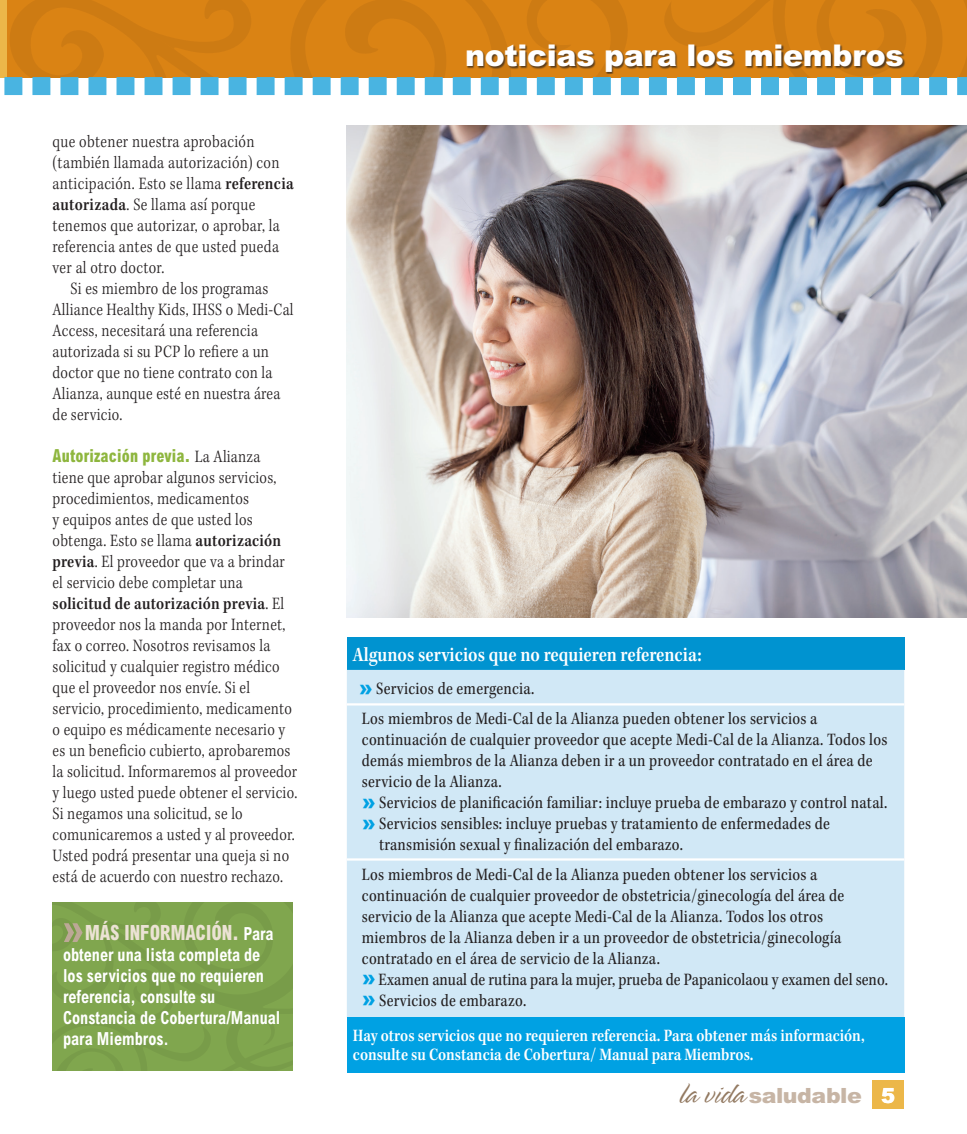
<style>
.page{position:relative;width:967px;height:1134px;background:#fff}
.page>*{position:absolute;margin:0;border:0;box-sizing:border-box;transform-origin:0 0}
.SPnwn_topic_banner{font:900 30px "Arial MT Std";letter-spacing:-.01em;color:#fff}
.SPnwn_chart_alterna{font:21px "Kepler Std Semibold Scn";color:#fff;scale:.9 1}
.SPnwn_CTA_1st{font:800 condensed 21px "Arial MT Std";color:#ebe2d4;scale:.9 1}
.t1{font:900 21px "Arial MT Std";letter-spacing:-.02em;color:#c7b5a5;scale:1.05 1}
.SPnwn_body_nws_brea{font:18px/21px "Kepler Std Light Scn";letter-spacing:.015em;color:#231f20;scale:.9 1}
.SPnwn_chart_alterna-2{font:18px/21px "Kepler Std Scn";letter-spacing:.015em;color:#231f20;scale:.9 1}
.SPnwn_BODY_NEWS{font:18px/21px "Kepler Std Light Scn";letter-spacing:.015em;color:#231f20;scale:.9 1}
.SPnwn_chart_alterna-3{font:18px/19.5px "Kepler Std Semibold Scn";color:#fff;scale:.9 1}
.SPnwn_CTA_1st-2{font:700 condensed 18px/21px "Arial MT Std";color:#fff;scale:.9 1}
.s1{font-family:"Kepler Std Semibold Scn"}
.s2{font-family:"Arial MT Std";font-weight:800;font-stretch:condensed;color:#8eb63e}
.s3{font-weight:700;font-size:18px;color:#fff}
.s4{font-family:"Arial MT Std";font-weight:900;font-size:21px;color:#00a1e3}
.s5{font-family:"Spring LP Light";font-weight:400;font-size:33px;color:#937a62}
.s6{color:#fff}
</style>
<div class="page">
<div style="left:872px;top:1081px;width:31px;height:28px;background:#ecb749"></div>
<svg style="left:52px;top:903px;width:240px;height:168px;background:#7da34c"></svg>
<svg style="left:0;top:0;width:966px;height:95px;background:#c59142"></svg>
<div style="left:467px;top:45px;width:437px;height:29px;background:#231f20;opacity:.7"></div>
<div style="left:347px;top:637px;width:556px;height:33px;background:#0093d0"></div>
<div style="left:347px;top:670px;width:556px;height:348px;background:#d1e8f6"></div>
<div style="left:347px;top:1018px;width:556px;height:55px;background:#00a1e3"></div>
<hr style="left:347px;top:703px;width:556px;height:3px;background:#fff">
<hr style="left:347px;top:858px;width:556px;height:3px;background:#fff">
<img style="left:347px;top:126px;width:619px;height:491px">
<p class="SPnwn_body_nws_brea" style="left:52px;top:132px;width:269px">que obtener nuestra aprobación (también llamada autorización) con anticipación. Esto se llama <span class="s1">referencia autorizada</span>. Se llama así porque tenemos que autorizar, o aprobar, la referencia antes de que usted pueda ver al otro doctor.</p>
<p class="SPnwn_BODY_NEWS" style="left:52px;top:279px;width:269px;text-indent:18px">Si es miembro de los programas<br>Alliance Healthy Kids, IHSS o Medi‑Cal<br>Access, necesitará una referencia autorizada si su PCP lo refiere a un doctor que no tiene contrato con la<br>Alianza, aunque esté en nuestra área de servicio.</p>
<p class="SPnwn_body_nws_brea" style="left:52px;top:447px;width:273px"><span class="s2">Autorización previa.</span> La Alianza<br>tiene que aprobar algunos servicios, procedimientos, medicamentos<br>y equipos antes de que usted los obtenga. Esto se llama <span class="s1">autorización previa</span>. El proveedor que va a brindar el servicio debe completar una <span class="s1">solicitud de autorización previa</span>. El proveedor nos la manda por Internet, fax o correo. Nosotros revisamos la solicitud y cualquier registro médico que el proveedor nos envíe. Si el servicio, procedimiento, medicamento o equipo es médicamente necesario y es un beneficio cubierto, aprobaremos la solicitud. Informaremos al proveedor y luego usted puede obtener el servicio.<br>Si negamos una solicitud, se lo comunicaremos a usted y al proveedor.<br>Usted podrá presentar una queja si no está de acuerdo con nuestro rechazo.</p>
<p class="SPnwn_CTA_1st" style="left:85px;top:920px;width:211px">MÁS INFORMACIÓN. <span class="s3">Para</span></p>
<p class="SPnwn_CTA_1st-2" style="left:63px;top:944px;width:243px">obtener una lista completa de los servicios que no requieren referencia, consulte su<br>Constancia de Cobertura/Manual para Miembros.</p>
<p class="SPnwn_topic_banner" style="left:465px;top:36px;width:440px">noticias para los miembros</p>
<p class="SPnwn_chart_alterna" style="left:353px;top:643px;width:389px">Algunos servicios que no requieren referencia:</p>
<p class="SPnwn_chart_alterna-2" style="left:359px;top:679px;width:196px"><span class="s4">»</span> Servicios de emergencia.</p>
<p class="SPnwn_chart_alterna-2" style="left:362px;top:709px;width:585px">Los miembros de Medi-Cal de la Alianza pueden obtener los servicios a continuación de cualquier proveedor que acepte Medi-Cal de la Alianza. Todos los demás miembros de la Alianza deben ir a un proveedor contratado en el área de servicio de la Alianza.</p>
<p class="SPnwn_chart_alterna-2" style="left:362px;top:793px;width:585px"><span class="s4">»</span> Servicios de planificación familiar: incluye prueba de embarazo y control natal.</p>
<p class="SPnwn_chart_alterna-2" style="left:379px;top:814px;width:502px;text-indent:-17px"><span class="s4">»</span> Servicios sensibles: incluye pruebas y tratamiento de enfermedades de transmisión sexual y finalización del embarazo.</p>
<p class="SPnwn_chart_alterna-2" style="left:362px;top:864px;width:537px">Los miembros de Medi-Cal de la Alianza pueden obtener los servicios a continuación de cualquier proveedor de obstetricia/ginecología del área de servicio de la Alianza que acepte Medi-Cal de la Alianza. Todos los otros miembros de la Alianza deben ir a un proveedor de obstetricia/ginecología contratado en el área de servicio de la Alianza.</p>
<p class="SPnwn_chart_alterna-2" style="left:362px;top:969px;width:585px"><span class="s4">»</span>Examen anual de rutina para la mujer, prueba de Papanicolaou y examen del seno.</p>
<p class="SPnwn_chart_alterna-2" style="left:362px;top:990px;width:184px"><span class="s4">»</span> Servicios de embarazo.</p>
<p class="SPnwn_chart_alterna-3" style="left:353px;top:1026px;width:570px">Hay otros servicios que no requieren referencia. Para obtener más información, consulte su Constancia de Cobertura/ Manual para Miembros.</p>
<p class="t1" style="left:679px;top:1082px;width:207px"><span class="s5">la vida</span> saludable <span class="s6">5</span></p>
</div>
